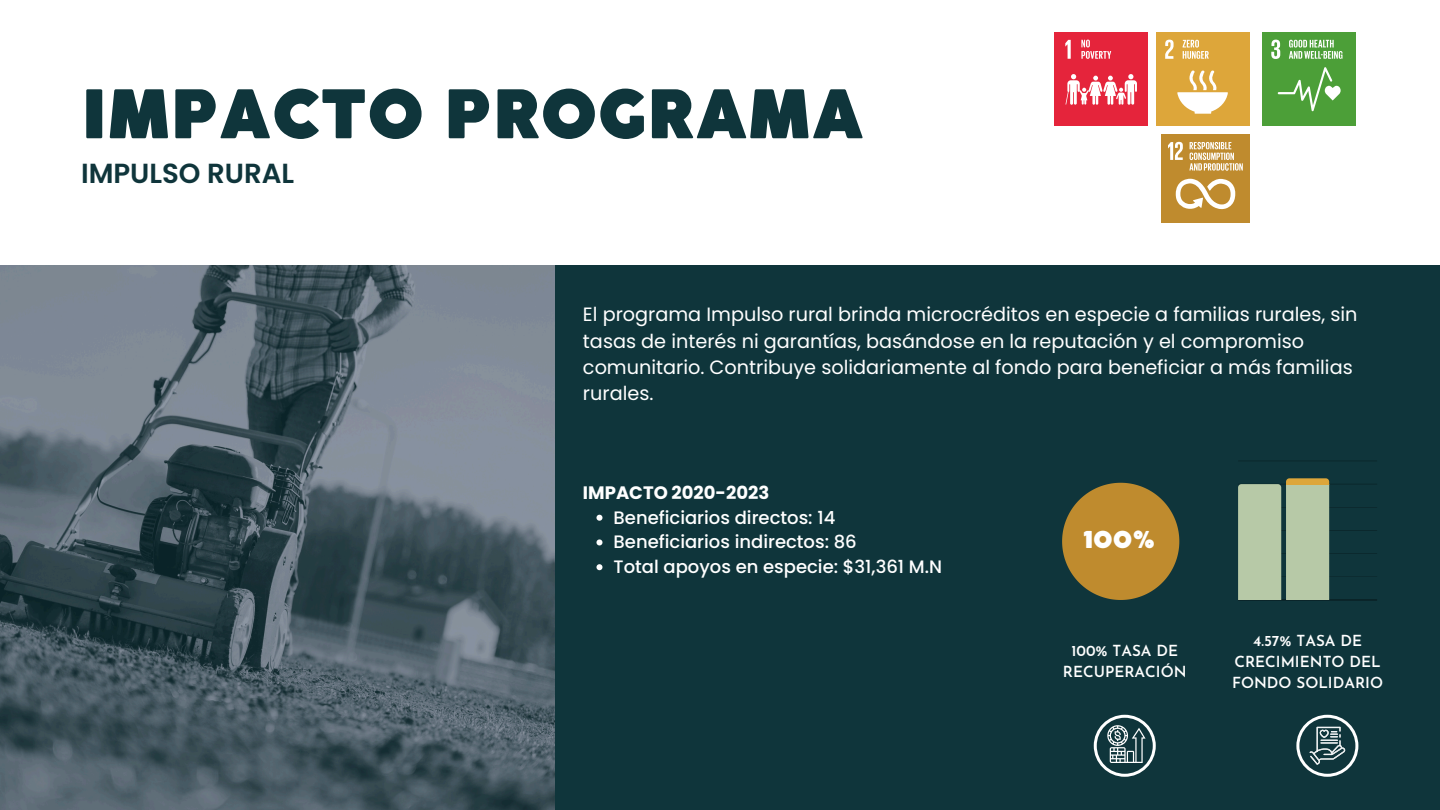
<style>
.page{position:relative;width:1440px;height:810px;background:#fff}
.page>*{position:absolute;margin:0;border:0;box-sizing:border-box;transform-origin:0 0}
.t1{font:900 66px "Coco Gothic";color:#0f353b}
.t2{font:600 27.6px "Poppins";color:#0f353b}
.t3{font:900 23px "Coco Gothic";color:#fff}
.t4{font:19.3px/26.2px "Poppins";color:#fff}
.t5{font:500 18px "Poppins";color:#fff}
.t6{font:700 18px "Poppins";color:#fff}
.t7{font:600 15.2px/21px "Josefin Sans";color:#fff;text-align:center}
</style>
<div class="page">
<div style="left:0;top:266px;width:1440px;height:544px;background:#0f353b"></div>
<svg style="left:1062px;top:483px;width:117px;height:117px"></svg>
<hr style="left:1238px;top:600px;width:139px;height:1px;background:#000">
<hr style="left:1238px;top:577px;width:139px;height:1px;background:#000">
<hr style="left:1238px;top:553px;width:139px;height:1px;background:#000">
<hr style="left:1238px;top:530px;width:139px;height:1px;background:#000">
<hr style="left:1238px;top:507px;width:139px;height:1px;background:#000">
<hr style="left:1238px;top:484px;width:139px;height:1px;background:#000">
<hr style="left:1238px;top:461px;width:139px;height:1px;background:#000">
<svg style="left:1238px;top:478px;width:91px;height:122px"></svg>
<img style="left:0;top:265px;width:554px;height:545px">
<svg style="left:596px;top:515px;width:6px;height:6px"></svg>
<svg style="left:596px;top:539px;width:6px;height:6px"></svg>
<svg style="left:596px;top:564px;width:6px;height:6px"></svg>
<div style="left:1054px;top:32px;width:94px;height:94px;background:#e5243b"></div>
<svg style="left:1065px;top:40px;width:72px;height:65px"></svg>
<div style="left:1156px;top:32px;width:94px;height:94px;background:#dda63a"></div>
<svg style="left:1165px;top:40px;width:9px;height:19px"></svg>
<svg style="left:1177px;top:70px;width:51px;height:44px"></svg>
<svg style="left:1183px;top:40px;width:26px;height:19px"></svg>
<div style="left:1262px;top:32px;width:94px;height:94px;background:#4c9f38"></div>
<svg style="left:1271px;top:40px;width:9px;height:19px"></svg>
<svg style="left:1278px;top:67px;width:63px;height:44px"></svg>
<svg style="left:1289px;top:40px;width:53px;height:19px"></svg>
<div style="left:1161px;top:135px;width:89px;height:88px;background:#bf8b2e"></div>
<svg style="left:1168px;top:142px;width:75px;height:67px"></svg>
<svg style="left:1094px;top:715px;width:62px;height:62px"></svg>
<svg style="left:1296px;top:715px;width:62px;height:62px"></svg>
<h5 class="t1" style="left:81px;top:89px;width:785px">IMPACTO PROGRAMA</h5>
<h4 class="t2" style="left:81px;top:154px;width:215px">IMPULSO RURAL</h4>
<p class="t4" style="left:583px;top:302px;width:776px">El programa Impulso rural brinda microcréditos en especie a familias rurales, sin tasas de interés ni garantías, basándose en la reputación y el compromiso comunitario. Contribuye solidariamente al fondo para beneficiar a más familias rurales.</p>
<h2 class="t6" style="left:583px;top:480px;width:188px">IMPACTO 2020-2023</h2>
<p class="t5" style="left:614px;top:505px;width:223px">Beneficiarios directos: 14</p>
<p class="t5" style="left:614px;top:530px;width:245px">Beneficiarios indirectos: 86</p>
<p class="t5" style="left:614px;top:554px;width:330px">Total apoyos en especie: $31,361 M.N</p>
<p class="t3" style="left:1084px;top:531px;width:74px">100%</p>
<p class="t7" style="left:1063px;top:641px;width:125px">100% TASA DE<br>RECUPERACIÓN</p>
<p class="t7" style="left:1232px;top:632px;width:153px">4.57% TASA DE<br>CRECIMIENTO DEL<br>FONDO SOLIDARIO</p>
</div>
